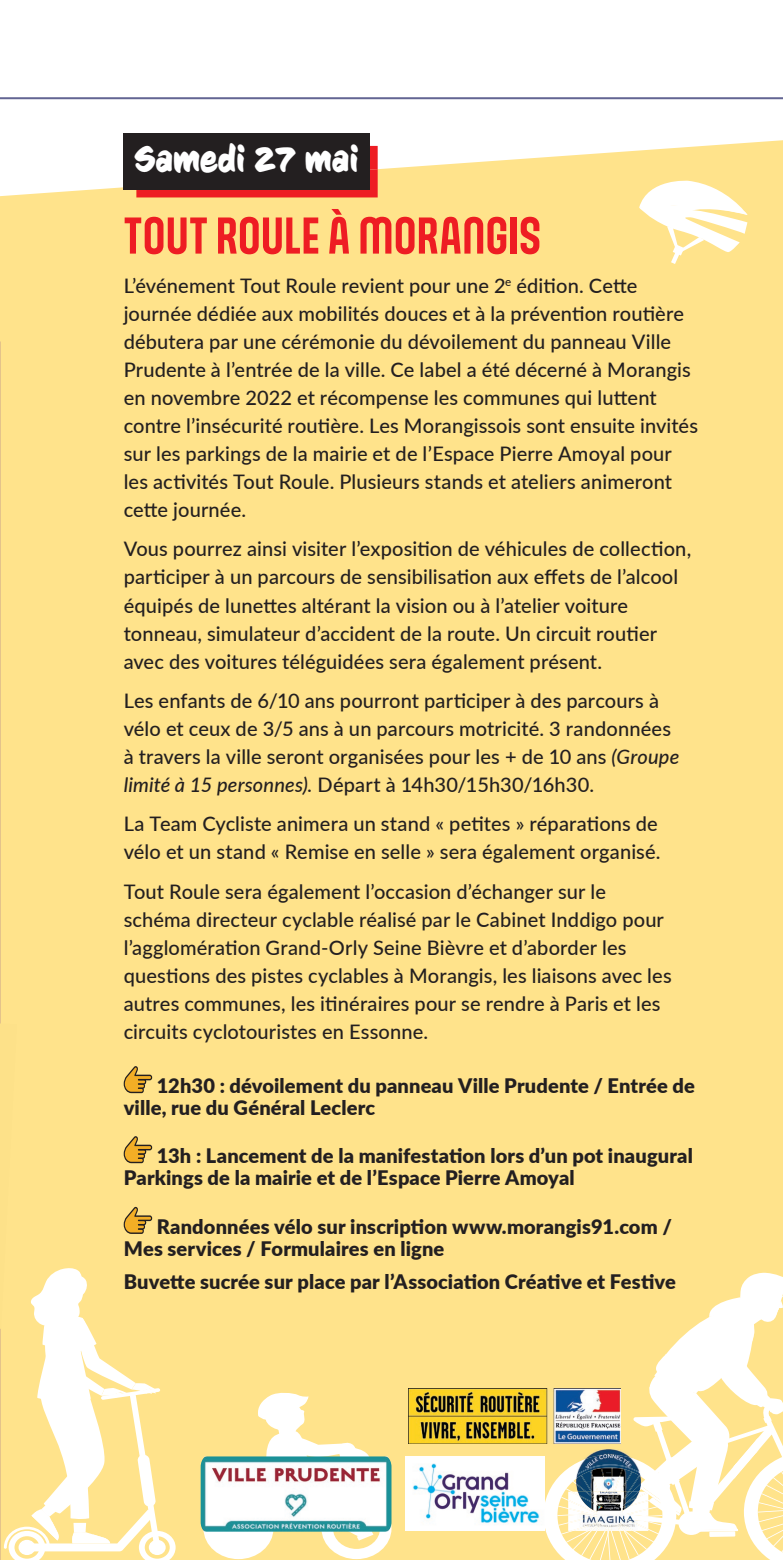
<style>
.page{position:relative;width:783px;height:1560px;background:#fff}
.page>*{position:absolute;margin:0;border:0;box-sizing:border-box;transform-origin:0 0}
.t1{font:700 50px "Gala";letter-spacing:-.005em;color:#ee1d23}
.t2{font:700 34px "CC Sign Language";color:#fff}
.t3{font:500 20px/28px "Lato";letter-spacing:.005em;color:#231f20}
.t4{font:900 20px/22px "Lato";letter-spacing:.005em;color:#231f20}
.s1{font-style:italic}
</style>
<div class="page">
<div style="left:0;top:140px;width:782px;height:1419px;background:#ffe38b"></div>
<svg style="left:1px;top:97px;width:781px;height:3px"></svg>
<img style="left:0;top:0;width:1px;height:463px">
<img style="left:136px;top:169px;width:241px;height:28px">
<div style="left:123px;top:133px;width:246px;height:56px;background:#231f20"></div>
<svg style="left:124px;top:1065px;width:28px;height:28px"></svg>
<svg style="left:124px;top:1135px;width:28px;height:28px"></svg>
<svg style="left:124px;top:1206px;width:28px;height:27px"></svg>
<div style="left:0;top:1023px;width:17px;height:305px;background:#fde189"></div>
<svg style="left:4px;top:1267px;width:171px;height:292px"></svg>
<svg style="left:639px;top:178px;width:108px;height:86px"></svg>
<svg style="left:325px;top:1501px;width:62px;height:53px"></svg>
<div style="left:321px;top:1497px;width:70px;height:61px;border:8px solid #fff;border-radius:50%"></div>
<div style="left:333px;top:1507px;width:47px;height:41px;background:#ffe38b;border-radius:50%"></div>
<div style="left:207px;top:1501px;width:62px;height:53px;background:#fff;border-radius:50%"></div>
<div style="left:203px;top:1497px;width:70px;height:61px;border:8px solid #fff;border-radius:50%"></div>
<svg style="left:231px;top:1383px;width:145px;height:158px"></svg>
<svg style="left:543px;top:1271px;width:239px;height:288px"></svg>
<img style="left:405px;top:1456px;width:139px;height:74px">
<img style="left:408px;top:1387px;width:212px;height:55px">
<img style="left:200px;top:1456px;width:191px;height:75px">
<h2 class="t2" style="left:134px;top:140px;width:225px">Samedi 27 mai</h2>
<h1 class="t1" style="left:124px;top:202px;width:419px">TOUT ROULE À MORANGIS</h1>
<p class="t3" style="left:124px;top:271px;width:575px">L’événement Tout Roule revient pour une 2<sup>e</sup> édition. Cette journée dédiée aux mobilités douces et à la prévention routière débutera par une cérémonie du dévoilement du panneau Ville Prudente à l’entrée de la ville. Ce label a été décerné à Morangis en novembre 2022 et récompense les communes qui luttent contre l’insécurité routière. Les Morangissois sont ensuite invités sur les parkings de la mairie et de l’Espace Pierre Amoyal pour les activités Tout Roule. Plusieurs stands et ateliers animeront cette journée.</p>
<p class="t3" style="left:124px;top:534px;width:569px">Vous pourrez ainsi visiter l’exposition de véhicules de collection, participer à un parcours de sensibilisation aux effets de l’alcool équipés de lunettes altérant la vision ou à l’atelier voiture tonneau, simulateur d’accident de la route. Un circuit routier avec des voitures téléguidées sera également présent.</p>
<p class="t3" style="left:124px;top:685px;width:557px">Les enfants de 6/10 ans pourront participer à des parcours à vélo et ceux de 3/5 ans à un parcours motricité. 3 randonnées à travers la ville seront organisées pour les + de 10 ans <span class="s1">(Groupe limité à 15 personnes).</span> Départ à 14h30/15h30/16h30.</p>
<p class="t3" style="left:124px;top:809px;width:538px">La Team Cycliste animera un stand « petites » réparations de vélo et un stand « Remise en selle » sera également organisé.</p>
<p class="t3" style="left:124px;top:876px;width:549px">Tout Roule sera également l’occasion d’échanger sur le schéma directeur cyclable réalisé par le Cabinet Inddigo pour l’agglomération Grand-Orly Seine Bièvre et d’aborder les questions des pistes cyclables à Morangis, les liaisons avec les autres communes, les itinéraires pour se rendre à Paris et les circuits cyclotouristes en Essonne.</p>
<p class="t4" style="left:124px;top:1073px;width:572px;text-indent:33px">12h30 : dévoilement du panneau Ville Prudente / Entrée de ville, rue du Général Leclerc</p>
<p class="t4" style="left:124px;top:1143px;width:570px;text-indent:33px">13h : Lancement de la manifestation lors d’un pot inaugural<br>Parkings de la mairie et de l’Espace Pierre Amoyal</p>
<p class="t4" style="left:124px;top:1214px;width:549px;text-indent:33px">Randonnées vélo sur inscription www.morangis91.com /<br>Mes services / Formulaires en ligne</p>
<p class="t4" style="left:124px;top:1269px;width:553px">Buvette sucrée sur place par l’Association Créative et Festive</p>
</div>
